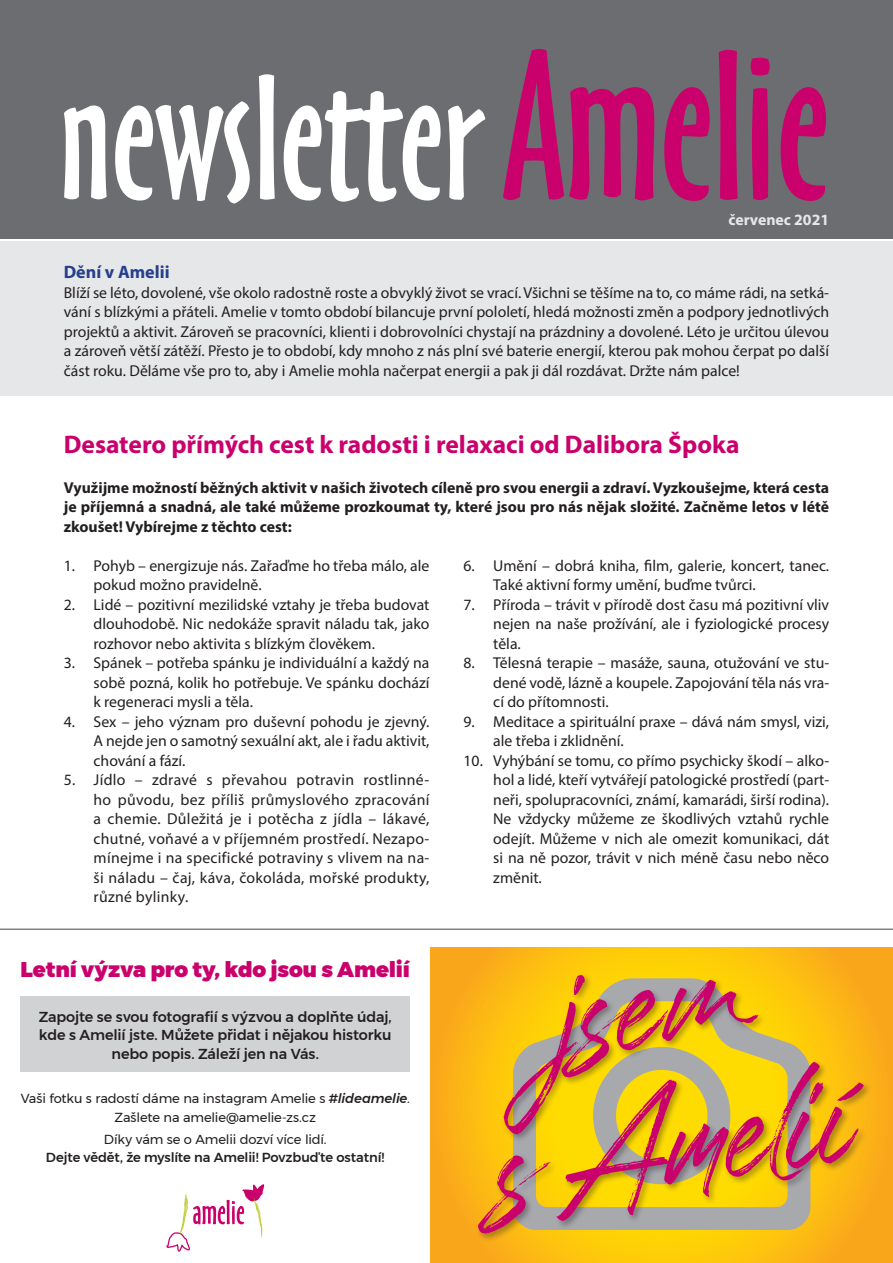
<style>
.page{position:relative;width:893px;height:1263px;background:#fff}
.page>*{position:absolute;margin:0;border:0;box-sizing:border-box;transform-origin:0 0}
.t1{font:164.1px "Oz Handicraft BT";color:#fff}
.t2{font:145.95px/142.1px "Brushwell";color:#ca016c;text-align:center}
.t3{font:700 25.5px "Myriad Pro";color:#ca016c}
.t4{font:900 21.3px "Montserrat";letter-spacing:-.005em;color:#ca016c}
.t5{font:700 18px "Myriad Pro";color:#253f8e}
.t6{font:15.75px/19.5px "Myriad Pro";color:#231f20;text-align:justify}
.t7{font:700 15.75px/19.5px "Myriad Pro";color:#231f20;text-align:justify}
.t8{font:700 15.75px "Myriad Pro";color:#e6e7e9}
.t9{font:500 14.4px/18.9px "Montserrat";letter-spacing:-.01em;color:#231f20;text-align:center}
.t10{font:13.05px/18.9px "Montserrat";letter-spacing:-.01em;color:#231f20;text-align:center}
.t11{font:500 13.05px "Montserrat";letter-spacing:-.005em;color:#231f20}
.s1{font-size:196.5px;color:#ca016c}
.s2{font-weight:500;font-style:italic}
</style>
<div class="page">
<div style="left:0;top:0;width:893px;height:238px;background:#6c6d70"></div>
<div style="left:0;top:241px;width:893px;height:154px;background:#e6e7e9"></div>
<div style="left:21px;top:996px;width:389px;height:75px;background:#d1d2d4"></div>
<svg style="left:166px;top:1184px;width:98px;height:68px"></svg>
<svg style="left:430px;top:948px;width:463px;height:315px"></svg>
<div style="left:476px;top:972px;width:396px;height:270px;background:#231f20;opacity:.4"></div>
<hr style="left:0;top:928px;width:893px;height:2px;background:#808285">
<h1 class="t1" style="left:60px;top:31px;width:771px">newsletter<span class="s1">Amelie</span></h1>
<p class="t8" style="left:728px;top:210px;width:102px">červenec 2021</p>
<p class="t5" style="left:64px;top:260px;width:107px">Dění v Amelii</p>
<p class="t6" style="left:64px;top:283px;width:767px">Blíží se léto, dovolené, vše okolo radostně roste a obvyklý život se vrací. Všichni se těšíme na to, co máme rádi, na setká&shy;vání s blízkými a přáteli. Amelie v tomto období bilancuje první pololetí, hledá možnosti změn a podpory jednotlivých projektů a aktivit. Zároveň se pracovníci, klienti i dobrovolníci chystají na prázdniny a dovolené. Léto je určitou úlevou a zároveň větší zátěží. Přesto je to období, kdy mnoho z nás plní své baterie energií, kterou pak mohou čerpat po další část roku. Děláme vše pro to, aby i Amelie mohla načerpat energii a pak ji dál rozdávat. Držte nám palce!</p>
<h3 class="t3" style="left:64px;top:428px;width:677px">Desatero přímých cest k radosti i relaxaci od Dalibora Špoka</h3>
<p class="t7" style="left:64px;top:477px;width:767px">Využijme možností běžných aktivit v našich životech cíleně pro svou energii a zdraví. Vyzkoušejme, která cesta je příjemná a snadná, ale také můžeme prozkoumat ty, které jsou pro nás nějak složité. Začněme letos v létě zkoušet! Vybírejme z těchto cest:</p>
<p class="t6" style="left:94px;top:555px;width:337px;text-indent:-30px">1. Pohyb – energizuje nás. Zařaďme ho třeba málo, ale pokud možno pravidelně.</p>
<p class="t6" style="left:94px;top:594px;width:337px;text-indent:-30px">2. Lidé – pozitivní mezilidské vztahy je třeba budovat dlouhodobě. Nic nedokáže spravit náladu tak, jako rozhovor nebo aktivita s blízkým člověkem.</p>
<p class="t6" style="left:94px;top:653px;width:337px;text-indent:-30px">3. Spánek – potřeba spánku je individuální a každý na sobě pozná, kolik ho potřebuje. Ve spánku dochází k regeneraci mysli a těla.</p>
<p class="t6" style="left:94px;top:711px;width:337px;text-indent:-30px">4. Sex – jeho význam pro duševní pohodu je zjevný.<br>A nejde jen o samotný sexuální akt, ale i řadu aktivit, chování a fází.</p>
<p class="t6" style="left:94px;top:770px;width:337px;text-indent:-30px">5. Jídlo – zdravé s převahou potravin rostlinné&shy;ho původu, bez příliš průmyslového zpracování a chemie. Důležitá je i potěcha z jídla – lákavé, chutné, voňavé a v příjemném prostředí. Nezapo&shy;mínejme i na specifické potraviny s vlivem na na&shy;ši náladu – čaj, káva, čokoláda, mořské produkty, různé bylinky.</p>
<p class="t6" style="left:493px;top:555px;width:337px;text-indent:-30px">6. Umění – dobrá kniha, film, galerie, koncert, tanec.<br>Také aktivní formy umění, buďme tvůrci.</p>
<p class="t6" style="left:493px;top:594px;width:337px;text-indent:-30px">7. Příroda – trávit v přírodě dost času má pozitivní vliv nejen na naše prožívání, ale i fyziologické procesy těla.</p>
<p class="t6" style="left:493px;top:653px;width:337px;text-indent:-30px">8. Tělesná terapie – masáže, sauna, otužování ve stu&shy;dené vodě, lázně a koupele. Zapojování těla nás vra&shy;cí do přítomnosti.</p>
<p class="t6" style="left:493px;top:711px;width:337px;text-indent:-30px">9. Meditace a spirituální praxe – dává nám smysl, vizi, ale třeba i zklidnění.</p>
<p class="t6" style="left:493px;top:750px;width:337px;text-indent:-30px">10. Vyhýbání se tomu, co přímo psychicky škodí – alko&shy;hol a lidé, kteří vytvářejí patologické prostředí (part&shy;neři, spolupracovníci, známí, kamarádi, širší rodina).<br>Ne vždycky můžeme ze škodlivých vztahů rychle odejít. Můžeme v nich ale omezit komunikaci, dát si na ně pozor, trávit v nich méně času nebo něco změnit.</p>
<p class="t9" style="left:486px;top:707px;width:352px">kde s Amelií jste. Můžete přidat i nějakou historku</p>
<p class="t10" style="left:468px;top:769px;width:389px">Vaši fotku s radostí dáme na instagram Amelie s <span class="s2">#lideamelie</span>.<br>Zašlete na amelie@amelie-zs.cz</p>
<p class="t10" style="left:551px;top:810px;width:223px">Díky vám se o Amelii dozví více lidí.</p>
<p class="t11" style="left:493px;top:828px;width:338px">Dejte vědět, že myslíte na Amelii! Povzbuďte ostatní!</p>
<h3 class="t4" style="left:21px;top:952px;width:391px">Letní výzva pro ty, kdo jsou s Amelií</h3>
<p class="t9" style="left:39px;top:1007px;width:355px">Zapojte se svou fotografií s výzvou a doplňte údaj, kde s Amelií jste. Můžete přidat i nějakou historku nebo popis. Záleží jen na Vás.</p>
<p class="t10" style="left:21px;top:1088px;width:391px">Vaši fotku s radostí dáme na instagram Amelie s <span class="s2">#lideamelie</span>.<br>Zašlete na amelie@amelie-zs.cz</p>
<p class="t10" style="left:104px;top:1129px;width:224px">Díky vám se o Amelii dozví více lidí.</p>
<p class="t11" style="left:46px;top:1147px;width:340px">Dejte vědět, že myslíte na Amelii! Povzbuďte ostatní!</p>
<h2 class="t2" style="left:463px;top:970px;width:365px;rotate:-9deg">jsem<br>s Amelií</h2>
</div>
